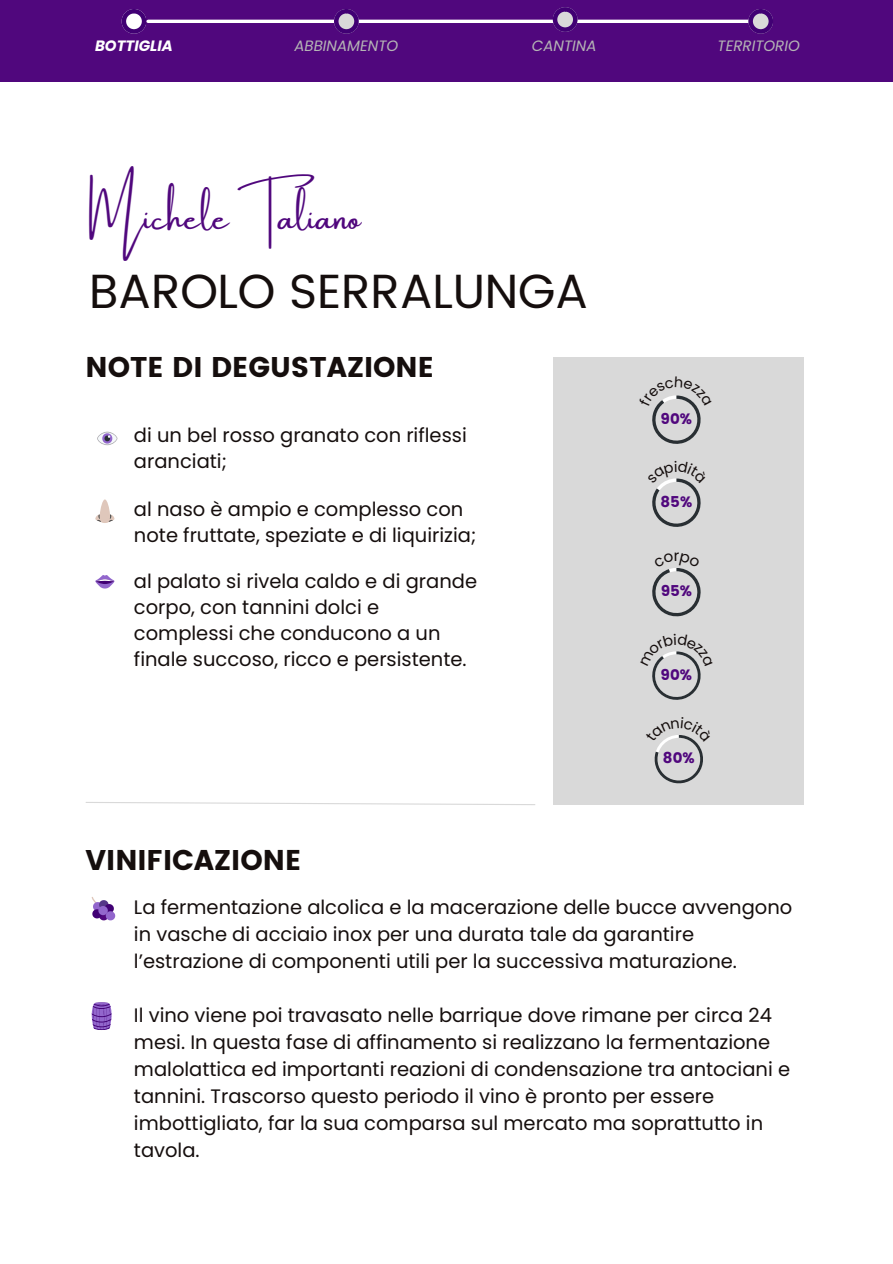
<style>
.page{position:relative;width:893px;height:1264px;background:#fff}
.page>*{position:absolute;margin:0;border:0;box-sizing:border-box;transform-origin:0 0}
.t1{font:48px "Poppins";letter-spacing:-.005em;color:#150e0d}
.t2{font:34.35px "Amsterdam One";color:#50077d}
.t3{font:28.5px "Poppins";color:#150e0d}
.t4{font:19.5px/27px "Poppins";color:#150e0d}
.t5{font:italic 15px "Poppins";color:#b5b5b5}
.t6{font:15px "Poppins";color:#50077d}
.t7{font:italic 700 15px "Poppins";color:#fff}
</style>
<div class="page">
<svg style="left:97px;top:431px;width:20px;height:14px"></svg>
<svg style="left:98px;top:432px;width:19px;height:12px"></svg>
<svg style="left:102px;top:433px;width:10px;height:10px"></svg>
<svg style="left:95px;top:499px;width:19px;height:24px"></svg>
<svg style="left:95px;top:575px;width:19px;height:13px"></svg>
<svg style="left:91px;top:1002px;width:21px;height:28px"></svg>
<svg style="left:92px;top:897px;width:23px;height:23px"></svg>
<div style="left:0;top:0;width:892px;height:82px;background:#50077d"></div>
<svg style="left:122px;top:9px;width:24px;height:25px"></svg>
<hr style="left:148px;top:20px;width:610px;height:3px;background:#fff">
<svg style="left:334px;top:9px;width:25px;height:25px"></svg>
<svg style="left:748px;top:9px;width:25px;height:25px"></svg>
<svg style="left:552px;top:7px;width:25px;height:25px"></svg>
<div style="left:552px;top:357px;width:251px;height:447px;background:#d9d9d9"></div>
<svg style="left:85px;top:802px;width:450px;height:3px"></svg>
<svg style="left:652px;top:395px;width:49px;height:49px"></svg>
<svg style="left:652px;top:568px;width:48px;height:48px"></svg>
<svg style="left:652px;top:478px;width:49px;height:49px"></svg>
<svg style="left:652px;top:651px;width:49px;height:49px"></svg>
<svg style="left:654px;top:735px;width:49px;height:48px"></svg>
<p class="t7" style="left:95px;top:35px;width:79px">BOTTIGLIA</p>
<p class="t5" style="left:294px;top:35px;width:105px">ABBINAMENTO</p>
<p class="t5" style="left:532px;top:35px;width:66px">CANTINA</p>
<p class="t5" style="left:717px;top:35px;width:84px">TERRITORIO</p>
<h2 class="t2" style="left:89px;top:199px;width:274px">Michele Taliano</h2>
<h1 class="t1" style="left:89px;top:263px;width:500px">BAROLO SERRALUNGA</h1>
<h3 class="t3" style="left:85px;top:351px;width:350px">NOTE DI DEGUSTAZIONE</h3>
<p class="t4" style="left:134px;top:422px;width:334px;line-height:25.8px">di un bel rosso granato con riflessi aranciati;</p>
<p class="t4" style="left:134px;top:496px;width:344px;line-height:25.8px">al naso è ampio e complesso con note fruttate, speziate e di liquirizia;</p>
<p class="t4" style="left:134px;top:568px;width:344px;line-height:25.8px">al palato si rivela caldo e di grande corpo, con tannini dolci e complessi che conducono a un finale succoso, ricco e persistente.</p>
<h3 class="t3" style="left:85px;top:843px;width:217px">VINIFICAZIONE</h3>
<p class="t6" style="left:660px;top:410px;width:33px">90%</p>
<p class="t6" style="left:660px;top:493px;width:33px">85%</p>
<p class="t6" style="left:660px;top:582px;width:33px">95%</p>
<p class="t6" style="left:660px;top:666px;width:33px">90%</p>
<p class="t6" style="left:663px;top:749px;width:33px">80%</p>
<p class="t4" style="left:134px;top:893px;width:659px">La fermentazione alcolica e la macerazione delle bucce avvengono in vasche di acciaio inox per una durata tale da garantire l’estrazione di componenti utili per la successiva maturazione.</p>
<p class="t4" style="left:134px;top:1001px;width:657px">Il vino viene poi travasato nelle barrique dove rimane per circa 24 mesi. In questa fase di affinamento si realizzano la fermentazione malolattica ed importanti reazioni di condensazione tra antociani e tannini. Trascorso questo periodo il vino è pronto per essere imbottigliato, far la sua comparsa sul mercato ma soprattutto in tavola.</p>
</div>
